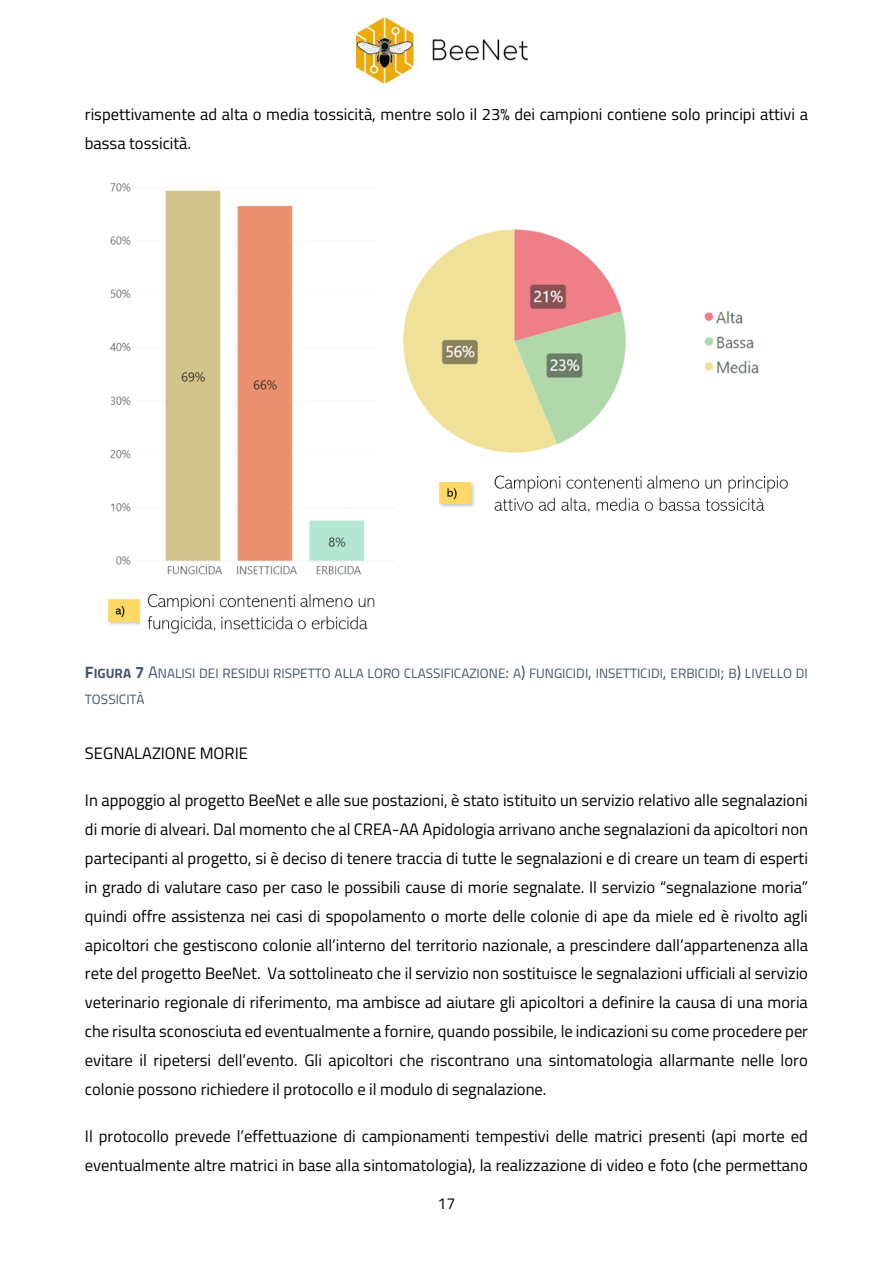
<style>
.page{position:relative;width:893px;height:1263px;background:#fff}
.page>*{position:absolute;margin:0;border:0;box-sizing:border-box;transform-origin:0 0}
.t1{font:16.5px/28.8px "Titillium Web";color:#000}
.t2{font:15.9px "Titillium Web";color:#000}
.t3{font:13.5px/25px "Titillium Web";color:#44546a}
.s1{font-weight:700;font-size:16.5px}
.s2{font-weight:700}
.s3{font-size:16.5px}
</style>
<div class="page">
<img style="left:356px;top:17px;width:172px;height:66px">
<img style="left:108px;top:183px;width:680px;height:451px">
<p class="t1" style="left:85px;top:99px;width:725px">rispettivamente ad alta o media tossicità, mentre solo il 23% dei campioni contiene solo principi attivi a bassa tossicità.</p>
<p class="t3" style="left:85px;top:661px;width:724px"><span class="s1">F</span><span class="s2">IGURA</span> <span class="s1">7</span> <span class="s3">A</span>NALISI DEI RESIDUI RISPETTO ALLA LORO CLASSIFICAZIONE<span class="s3">:</span> A<span class="s3">)</span> FUNGICIDI<span class="s3">,</span> INSETTICIDI<span class="s3">,</span> ERBICIDI<span class="s3">;</span> B<span class="s3">)</span> LIVELLO DI<br>TOSSICITÀ</p>
<p class="t1" style="left:85px;top:738px;width:164px">SEGNALAZIONE MORIE</p>
<p class="t1" style="left:85px;top:785px;width:725px;text-align:justify">In appoggio al progetto BeeNet e alle sue postazioni, è stato istituito un servizio relativo alle segnalazioni di morie di alveari. Dal momento che al CREA-AA Apidologia arrivano anche segnalazioni da apicoltori non partecipanti al progetto, si è deciso di tenere traccia di tutte le segnalazioni e di creare un team di esperti in grado di valutare caso per caso le possibili cause di morie segnalate. Il servizio “segnalazione moria” quindi offre assistenza nei casi di spopolamento o morte delle colonie di ape da miele ed è rivolto agli apicoltori che gestiscono colonie all’interno del territorio nazionale, a prescindere dall’appartenenza alla rete del progetto BeeNet. Va sottolineato che il servizio non sostituisce le segnalazioni ufficiali al servizio veterinario regionale di riferimento, ma ambisce ad aiutare gli apicoltori a definire la causa di una moria che risulta sconosciuta ed eventualmente a fornire, quando possibile, le indicazioni su come procedere per evitare il ripetersi dell’evento. Gli apicoltori che riscontrano una sintomatologia allarmante nelle loro colonie possono richiedere il protocollo e il modulo di segnalazione.</p>
<p class="t1" style="left:85px;top:1121px;width:725px">Il protocollo prevede l’effettuazione di campionamenti tempestivi delle matrici presenti (api morte ed eventualmente altre matrici in base alla sintomatologia), la realizzazione di video e foto (che permettano</p>
<p class="t2" style="left:438px;top:1191px;width:19px">17</p>
</div>
